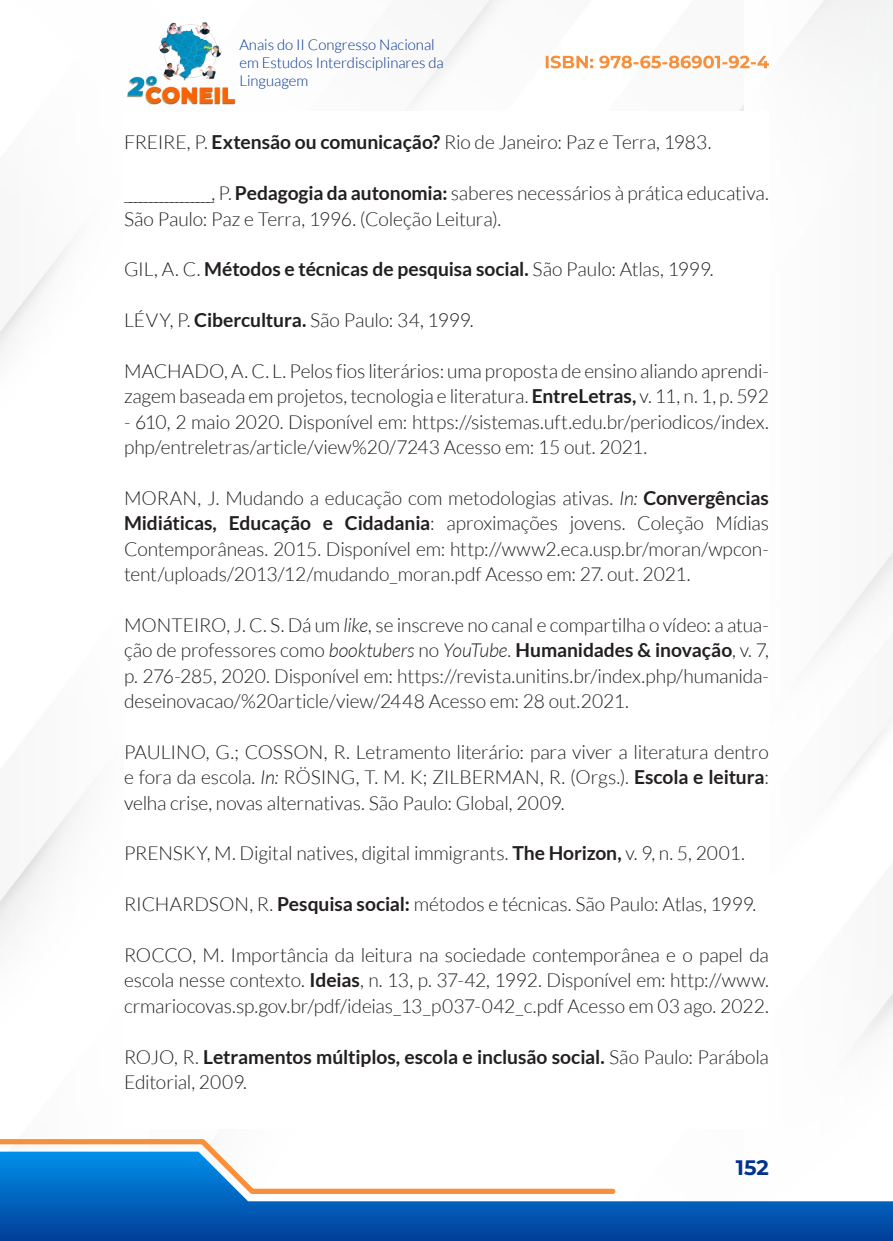
<style>
.page{position:relative;width:893px;height:1241px;background:#fff}
.page>*{position:absolute;margin:0;border:0;box-sizing:border-box;transform-origin:0 0}
.t1{font:700 21px "Montserrat";color:#02338f}
._13_REFERENCIAS{font:300 19.25px/25.4px "Lato";letter-spacing:-.01em;color:#231f20;text-align:justify}
._13_REFERENCIAS-2{font:700 19.25px/25.4px "Lato";letter-spacing:-.005em;color:#231f20}
.t2{font:300 14.88px/17.8px "Lato";color:#02338f}
.s1{font-weight:700}
.s2{font-weight:300}
.s3{font-style:italic}
</style>
<div class="page">
<svg style="left:0;top:1196px;width:893px;height:44px"></svg>
<svg style="left:0;top:1139px;width:616px;height:57px"></svg>
<svg style="left:546px;top:56px;width:223px;height:12px"></svg>
<img style="left:127px;top:22px;width:109px;height:83px">
<p class="t2" style="left:239px;top:36px;width:206px">Anais do II Congresso Nacional em Estudos Interdisciplinares da<br>Linguagem</p>
<p class="_13_REFERENCIAS" style="left:124px;top:130px;width:589px">FREIRE, P. <span class="s1">Extensão ou comunicação?</span> Rio de Janeiro: Paz e Terra, 1983.</p>
<p class="_13_REFERENCIAS" style="left:124px;top:181px;width:646px">_________________, P. <span class="s1">Pedagogia da autonomia:</span> saberes necessários à prática educativa.<br>São Paulo: Paz e Terra, 1996. (Coleção Leitura).</p>
<p class="_13_REFERENCIAS-2" style="left:124px;top:256px;width:591px"><span class="s2">GIL, A. C.</span> Métodos e técnicas de pesquisa social. <span class="s2">São Paulo: Atlas, 1999.</span></p>
<p class="_13_REFERENCIAS" style="left:124px;top:308px;width:351px">LÉVY, P. <span class="s1">Cibercultura.</span> São Paulo: 34, 1999.</p>
<p class="_13_REFERENCIAS" style="left:124px;top:358px;width:646px">MACHADO, A. C. L. Pelos fios literários: uma proposta de ensino aliando aprendi&shy;zagem baseada em projetos, tecnologia e literatura. <span class="s1">EntreLetras,</span> v. 11, n. 1, p. 592</p>
<p class="_13_REFERENCIAS" style="left:124px;top:409px;width:646px">- 610, 2 maio 2020. Disponível em: https://sistemas.uft.edu.br/periodicos/index. php/entreletras/article/view%20/7243 Acesso em: 15 out. 2021.</p>
<p class="_13_REFERENCIAS" style="left:124px;top:485px;width:646px">MORAN, J. Mudando a educação com metodologias ativas. <span class="s3">In:</span> <span class="s1">Convergências Midiáticas, Educação e Cidadania</span>: aproximações jovens. Coleção Mídias Contemporâneas. 2015. Disponível em: http://www2.eca.usp.br/moran/wpcon&shy;tent/uploads/2013/12/mudando_moran.pdf Acesso em: 27. out. 2021.</p>
<p class="_13_REFERENCIAS" style="left:124px;top:612px;width:646px">MONTEIRO, J. C. S. Dá um <span class="s3">like,</span> se inscreve no canal e compartilha o vídeo: a atua&shy;ção de professores como <span class="s3">booktubers</span> no <span class="s3">YouTube.</span> <span class="s1">Humanidades &amp; inovação</span>, v. 7, p. 276-285, 2020. Disponível em: https://revista.unitins.br/index.php/humanida&shy;deseinovacao/%20article/view/2448 Acesso em: 28 out.2021.</p>
<p class="_13_REFERENCIAS" style="left:124px;top:739px;width:646px">PAULINO, G.; COSSON, R. Letramento literário: para viver a literatura dentro e fora da escola. <span class="s3">In:</span> RÖSING, T. M. K; ZILBERMAN, R. (Orgs.). <span class="s1">Escola e leitura</span>: velha crise, novas alternativas. São Paulo: Global, 2009.</p>
<p class="_13_REFERENCIAS" style="left:124px;top:840px;width:622px">PRENSKY, M. Digital natives, digital immigrants. <span class="s1">The Horizon,</span> v. 9, n. 5, 2001.</p>
<p class="_13_REFERENCIAS" style="left:124px;top:891px;width:634px">RICHARDSON, R. <span class="s1">Pesquisa social:</span> métodos e técnicas. São Paulo: Atlas, 1999.</p>
<p class="_13_REFERENCIAS" style="left:124px;top:942px;width:646px">ROCCO, M. Importância da leitura na sociedade contemporânea e o papel da escola nesse contexto. <span class="s1">Ideias</span>, n. 13, p. 37-42, 1992. Disponível em: http://www. crmariocovas.sp.gov.br/pdf/ideias_13_p037-042_c.pdf Acesso em 03 ago. 2022.</p>
<p class="_13_REFERENCIAS-2" style="left:124px;top:1043px;width:646px"><span class="s2">ROJO, R.</span> Letramentos múltiplos, escola e inclusão social. <span class="s2">São Paulo: Parábola<br>Editorial, 2009.</span></p>
<p class="t1" style="left:736px;top:1153px;width:35px">152</p>
</div>
